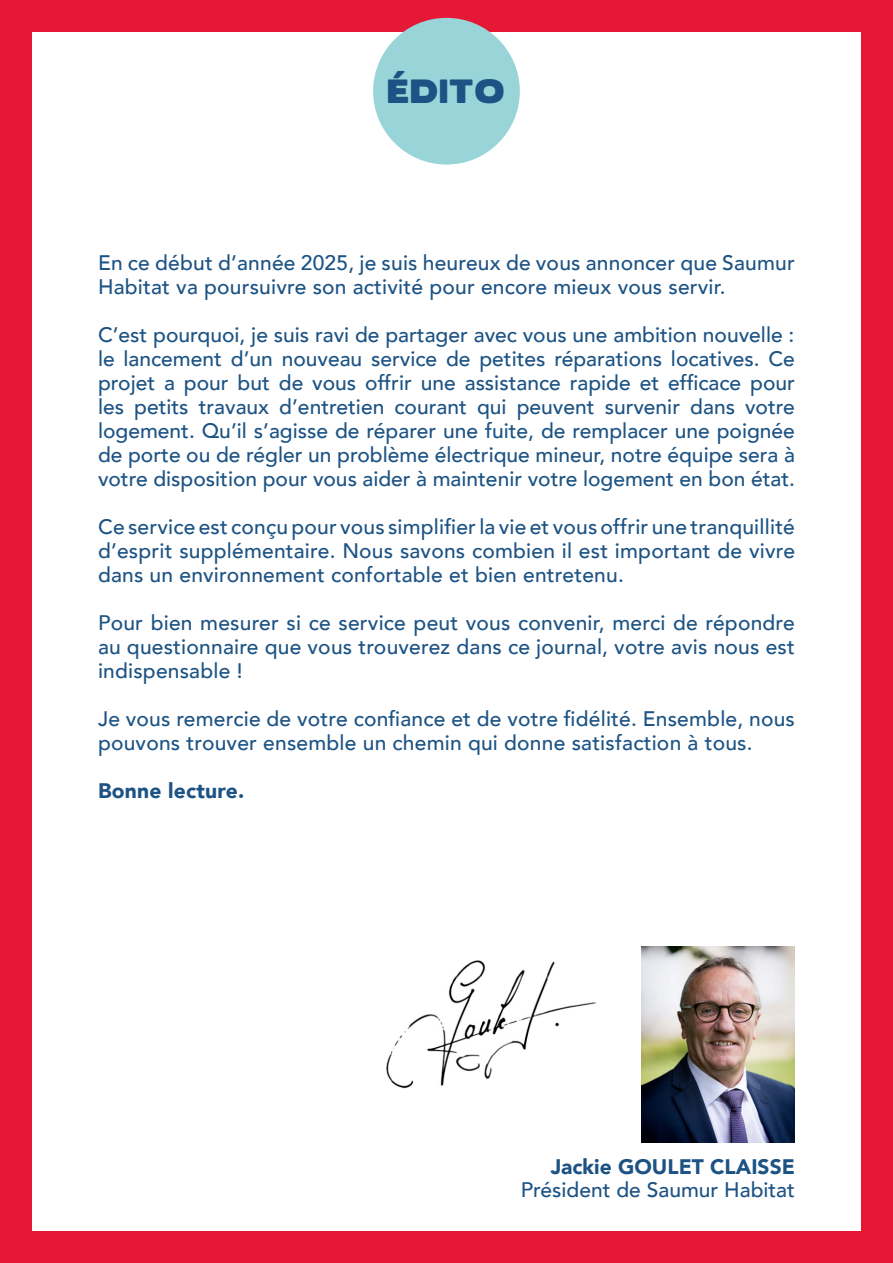
<style>
.page{position:relative;width:893px;height:1263px;background:#fff}
.page>*{position:absolute;margin:0;border:0;box-sizing:border-box;transform-origin:0 0}
.t1{font:30px "Boris Black Bloxx";letter-spacing:.05em;color:#1c5384}
.t2{font:500 21px/24px "Avenir";letter-spacing:.01em;color:#1c5384;text-align:justify}
.t3{font:900 21px "Avenir";color:#1c5384}
</style>
<div class="page">
<div style="left:0;top:0;width:32px;height:1263px;background:#e51836"></div>
<div style="left:861px;top:0;width:32px;height:1263px;background:#e51836"></div>
<div style="left:0;top:0;width:893px;height:32px;background:#e51836"></div>
<div style="left:0;top:1231px;width:893px;height:32px;background:#e51836"></div>
<div style="left:373px;top:18px;width:147px;height:147px;background:#99d5d8;border-radius:50%"></div>
<img style="left:386px;top:960px;width:210px;height:129px">
<img style="left:642px;top:947px;width:153px;height:196px">
<p class="t1" style="left:388px;top:69px;width:118px">ÉDITO</p>
<p class="t2" style="left:98px;top:249px;width:698px">En ce début d’année 2025, je suis heureux de vous annoncer que Saumur<br>Habitat va poursuivre son activité pour encore mieux vous servir.</p>
<p class="t2" style="left:98px;top:321px;width:698px">C’est pourquoi, je suis ravi de partager avec vous une ambition nouvelle :</p>
<p class="t2" style="left:98px;top:345px;width:698px">le lancement d’un nouveau service de petites réparations locatives. Ce projet a pour but de vous offrir une assistance rapide et efficace pour les petits travaux d’entretien courant qui peuvent survenir dans votre logement. Qu’il s’agisse de réparer une fuite, de remplacer une poignée de porte ou de régler un problème électrique mineur, notre équipe sera à votre disposition pour vous aider à maintenir votre logement en bon état.</p>
<p class="t2" style="left:98px;top:513px;width:698px">Ce service est conçu pour vous simplifier la vie et vous offrir une tranquillité d’esprit supplémentaire. Nous savons combien il est important de vivre dans un environnement confortable et bien entretenu.</p>
<p class="t2" style="left:98px;top:609px;width:698px">Pour bien mesurer si ce service peut vous convenir, merci de répondre au questionnaire que vous trouverez dans ce journal, votre avis nous est indispensable !</p>
<p class="t2" style="left:98px;top:705px;width:698px">Je vous remercie de votre confiance et de votre fidélité. Ensemble, nous pouvons trouver ensemble un chemin qui donne satisfaction à tous.</p>
<p class="t3" style="left:98px;top:772px;width:148px">Bonne lecture.</p>
<p class="t3" style="left:551px;top:1149px;width:246px">Jackie GOULET CLAISSE</p>
<p class="t2" style="left:521px;top:1176px;width:276px">Président de Saumur Habitat</p>
</div>
